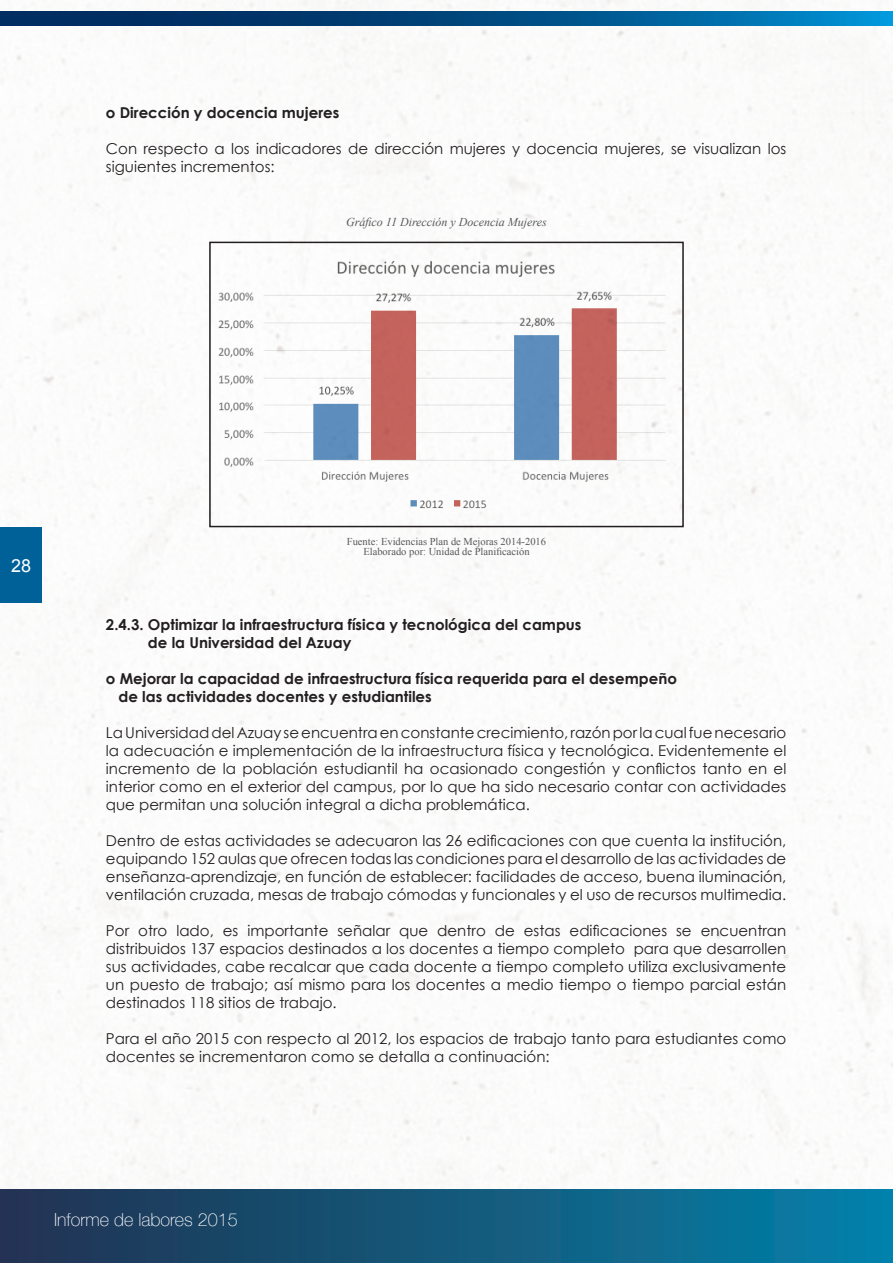
<style>
.page{position:relative;width:893px;height:1263px;background:#fff}
.page>*{position:absolute;margin:0;border:0;box-sizing:border-box;transform-origin:0 0}
.t1{font:100 18px "Helvetica Neue";color:#fff}
.t2{font:18px "Arial";color:#fff}
.t3{font:15px/18px "Century Gothic";color:#231f20;text-align:justify}
.t4{font:700 15px/18px "Century Gothic";color:#231f20}
.t5{font:italic 12px "Times New Roman";color:#57585a}
.t6{font:10.5px/10.5px "Times New Roman";color:#57585a;text-align:center}
</style>
<div class="page">
<img style="left:0;top:0;width:892px;height:1190px">
<div style="left:0;top:1190px;width:893px;height:73px;background:linear-gradient(to right,#223150,#0481a9)"></div>
<div style="left:0;top:527px;width:42px;height:75px;background:#006199"></div>
<svg style="left:0;top:11px;width:892px;height:15px;background:#004e86"></svg>
<img style="left:212px;top:245px;width:469px;height:279px">
<div style="left:209px;top:242px;width:475px;height:285px;border:2px solid #231f20"></div>
<p class="t4" style="left:106px;top:103px;width:235px">o Dirección y docencia mujeres</p>
<p class="t3" style="left:106px;top:139px;width:682px">Con respecto a los indicadores de dirección mujeres y docencia mujeres, se visualizan los siguientes incrementos:</p>
<p class="t5" style="left:346px;top:214px;width:202px">Gráfico 11 Dirección y Docencia Mujeres</p>
<p class="t2" style="left:11px;top:554px;width:22px">28</p>
<p class="t6" style="left:347px;top:536px;width:201px">Fuente: Evidencias Plan de Mejoras 2014-2016<br>Elaborado por: Unidad de Planificación</p>
<p class="t4" style="left:148px;top:615px;width:435px;text-indent:-42px">2.4.3. Optimizar la infraestructura física y tecnológica del campus de la Universidad del Azuay</p>
<p class="t4" style="left:119px;top:669px;width:560px;text-indent:-13px">o Mejorar la capacidad de infraestructura física requerida para el desempeño de las actividades docentes y estudiantiles</p>
<p class="t3" style="left:106px;top:723px;width:682px">La Universidad del Azuay se encuentra en constante crecimiento, razón por la cual fue necesario la adecuación e implementación de la infraestructura física y tecnológica. Evidentemente el incremento de la población estudiantil ha ocasionado congestión y conflictos tanto en el interior como en el exterior del campus, por lo que ha sido necesario contar con actividades que permitan una solución integral a dicha problemática.</p>
<p class="t3" style="left:106px;top:831px;width:682px">Dentro de estas actividades se adecuaron las 26 edificaciones con que cuenta la institución, equipando 152 aulas que ofrecen todas las condiciones para el desarrollo de las actividades de enseñanza-aprendizaje, en función de establecer: facilidades de acceso, buena iluminación, ventilación cruzada, mesas de trabajo cómodas y funcionales y el uso de recursos multimedia.</p>
<p class="t3" style="left:106px;top:921px;width:682px">Por otro lado, es importante señalar que dentro de estas edificaciones se encuentran distribuidos 137 espacios destinados a los docentes a tiempo completo para que desarrollen sus actividades, cabe recalcar que cada docente a tiempo completo utiliza exclusivamente un puesto de trabajo; así mismo para los docentes a medio tiempo o tiempo parcial están destinados 118 sitios de trabajo.</p>
<p class="t3" style="left:106px;top:1029px;width:682px">Para el año 2015 con respecto al 2012, los espacios de trabajo tanto para estudiantes como docentes se incrementaron como se detalla a continuación:</p>
<p class="t1" style="left:54px;top:1206px;width:185px">Informe de labores 2015</p>
</div>
